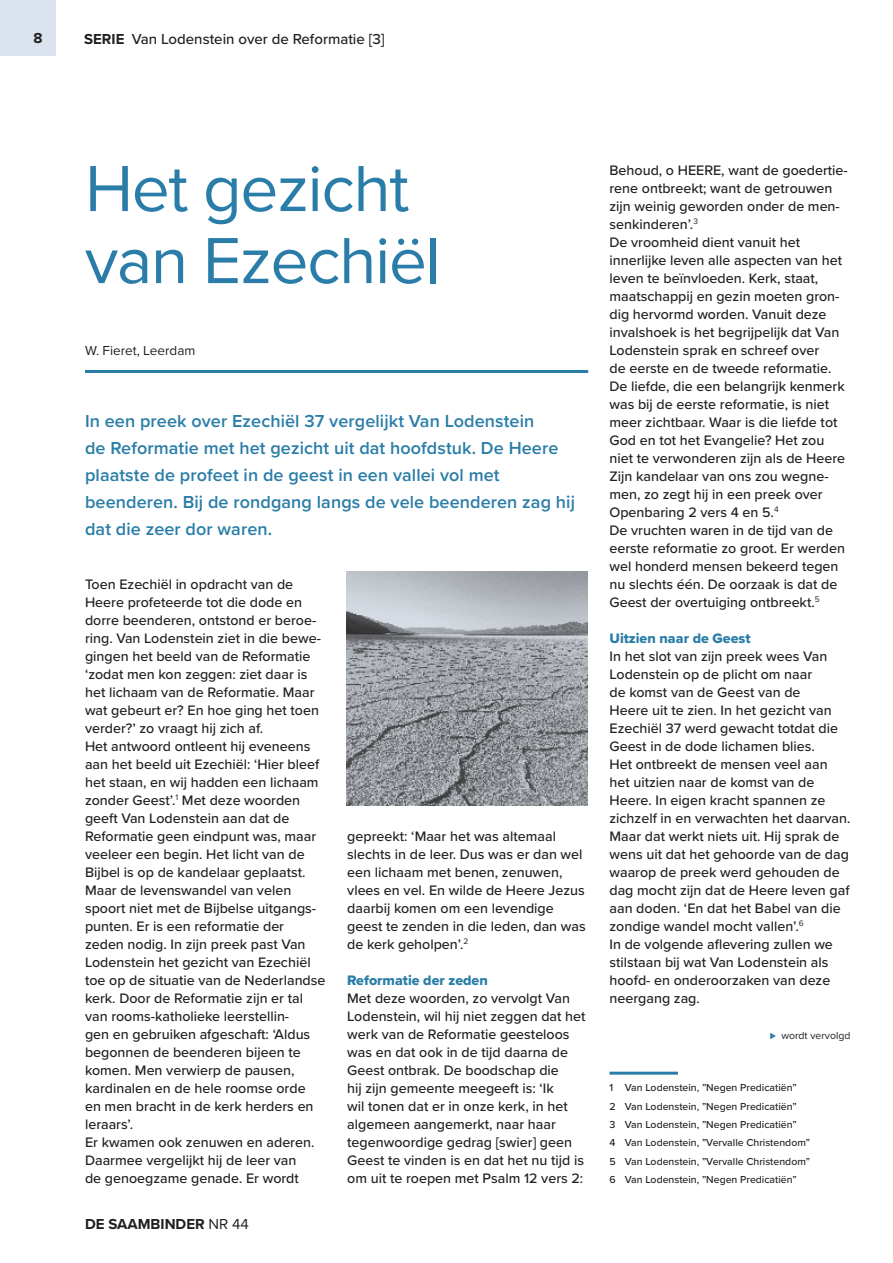
<style>
.page{position:relative;width:893px;height:1263px;background:#fff}
.page>*{position:absolute;margin:0;border:0;box-sizing:border-box;transform-origin:0 0}
.t1{font:67.5px/72px "Proxima Nova";letter-spacing:-.02em;color:#2a7da8}
.t2{font:600 18px/27px "Proxima Nova";letter-spacing:.005em;color:#2a7da8}
.t3{font:500 15px "Proxima Nova";color:#231f20}
.t4{font:700 15px "Proxima Nova";color:#231f20}
.t5{font:500 14.25px/18px "Proxima Nova";color:#231f20}
.t6{font:14.25px "Proxima Nova Extrabld";color:#2a7da8}
.t7{font:13.5px "Proxima Nova";color:#231f20}
.t8{font:500 10.5px/18.3px "Proxima Nova";color:#231f20}
.t9{font:10.5px "Proxima Nova";color:#231f20}
.s1{font-weight:700}
.s2{font-weight:400}
.s3{font-weight:700;color:#2a7da8}
</style>
<div class="page">
<hr style="left:85px;top:370px;width:503px;height:3px;background:#2a7da8">
<img style="left:346px;top:571px;width:241px;height:234px">
<hr style="left:609px;top:1072px;width:69px;height:3px;background:#2a7da8">
<div style="left:0;top:0;width:55px;height:55px;background:#dae3ee"></div>
<p class="t4" style="left:33px;top:26px;width:11px">8</p>
<p class="t3" style="left:84px;top:28px;width:302px"><span class="s1">SERIE</span> Van Lodenstein over de Reformatie [3]</p>
<h1 class="t1" style="left:85px;top:150px;width:357px">Het gezicht van Ezechiël</h1>
<p class="t7" style="left:85px;top:340px;width:112px">W. Fieret, Leerdam</p>
<p class="t2" style="left:85px;top:407px;width:491px">In een preek over Ezechiël 37 vergelijkt Van Lodenstein<br>de Reformatie met het gezicht uit dat hoofdstuk. De Heere plaatste de profeet in de geest in een vallei vol met beenderen. Bij de rondgang langs de vele beenderen zag hij dat die zeer dor waren.</p>
<p class="t5" style="left:85px;top:575px;width:242px">Toen Ezechiël in opdracht van de Heere profeteerde tot die dode en dorre beenderen, ontstond er beroe&shy;ring. Van Lodenstein ziet in die bewe&shy;gingen het beeld van de Reformatie ‘zodat men kon zeggen: ziet daar is het lichaam van de Reformatie. Maar wat gebeurt er? En hoe ging het toen verder?’ zo vraagt hij zich af.<br>Het antwoord ontleent hij eveneens aan het beeld uit Ezechiël: ‘Hier bleef het staan, en wij hadden een lichaam zonder Geest’.<sup>1</sup> Met deze woorden geeft Van Lodenstein aan dat de Reformatie geen eindpunt was, maar veeleer een begin. Het licht van de Bijbel is op de kandelaar geplaatst.<br>Maar de levenswandel van velen spoort niet met de Bijbelse uitgangs&shy;punten. Er is een reformatie der zeden nodig. In zijn preek past Van Lodenstein het gezicht van Ezechiël toe op de situatie van de Nederlandse kerk. Door de Reformatie zijn er tal van rooms-katholieke leerstellin-<br>gen en gebruiken afgeschaft: ‘Aldus begonnen de beenderen bijeen te komen. Men verwierp de pausen, kardinalen en de hele roomse orde<br>en men bracht in de kerk herders en leraars’.<br>Er kwamen ook zenuwen en aderen.<br>Daarmee vergelijkt hij de leer van<br>de genoegzame genade. Er wordt</p>
<p class="t4" style="left:85px;top:1213px;width:35px">DE SAA</p>
<p class="t4" style="left:138px;top:1213px;width:113px">MBINDER <span class="s2">NR 44</span></p>
<p class="t5" style="left:347px;top:827px;width:240px">gepreekt: ‘Maar het was altemaal slechts in de leer. Dus was er dan wel een lichaam met benen, zenuwen, vlees en vel. En wilde de Heere Jezus daarbij komen om een levendige geest te zenden in die leden, dan was de kerk geholpen’.<sup>2</sup></p>
<p class="t6" style="left:347px;top:970px;width:142px">Reformatie der zeden</p>
<p class="t5" style="left:347px;top:989px;width:240px">Met deze woorden, zo vervolgt Van Lodenstein, wil hij niet zeggen dat het werk van de Reformatie geesteloos was en dat ook in de tijd daarna de Geest ontbrak. De boodschap die<br>hij zijn gemeente meegeeft is: ‘Ik<br>wil tonen dat er in onze kerk, in het algemeen aangemerkt, naar haar tegenwoordige gedrag [swier] geen Geest te vinden is en dat het nu tijd is om uit te roepen met Psalm 12 vers 2:</p>
<p class="t5" style="left:609px;top:161px;width:240px">Behoud, o HEERE, want de goedertie&shy;rene ontbreekt; want de getrouwen zijn weinig geworden onder de men&shy;senkinderen’.<sup>3<br></sup>De vroomheid dient vanuit het innerlijke leven alle aspecten van het leven te beïnvloeden. Kerk, staat, maatschappij en gezin moeten gron&shy;dig hervormd worden. Vanuit deze invalshoek is het begrijpelijk dat Van Lodenstein sprak en schreef over<br>de eerste en de tweede reformatie.<br>De liefde, die een belangrijk kenmerk was bij de eerste reformatie, is niet meer zichtbaar. Waar is die liefde tot God en tot het Evangelie? Het zou niet te verwonderen zijn als de Heere Zijn kandelaar van ons zou wegne&shy;men, zo zegt hij in een preek over Openbaring 2 vers 4 en 5.<sup>4<br></sup>De vruchten waren in de tijd van de eerste reformatie zo groot. Er werden wel honderd mensen bekeerd tegen nu slechts één. De oorzaak is dat de Geest der overtuiging ontbreekt.<sup>5</sup></p>
<p class="t6" style="left:609px;top:628px;width:143px">Uitzien naar de Geest</p>
<p class="t5" style="left:609px;top:647px;width:242px">In het slot van zijn preek wees Van<br>Lodenstein op de plicht om naar<br>de komst van de Geest van de<br>Heere uit te zien. In het gezicht van<br>Ezechiël 37 werd gewacht totdat die<br>Geest in de dode lichamen blies.<br>Het ontbreekt de mensen veel aan het uitzien naar de komst van de<br>Heere. In eigen kracht spannen ze zichzelf in en verwachten het daarvan.<br>Maar dat werkt niets uit. Hij sprak de wens uit dat het gehoorde van de dag waarop de preek werd gehouden de dag mocht zijn dat de Heere leven gaf aan doden. ‘En dat het Babel van die zondige wandel mocht vallen’.<sup>6<br></sup>In de volgende aflevering zullen we stilstaan bij wat Van Lodenstein als hoofd- en onderoorzaken van deze neergang zag.</p>
<p class="t9" style="left:770px;top:1028px;width:82px"><span class="s3">⊲</span> wordt vervolgd</p>
<p class="t8" style="left:609px;top:1078px;width:202px">1 Van Lodenstein, ”Negen Predicatiën”<br>2 Van Lodenstein, ”Negen Predicatiën”<br>3 Van Lodenstein, ”Negen Predicatiën”<br>4 Van Lodenstein, ”Vervalle Christendom” 5 Van Lodenstein, ”Vervalle Christendom” 6 Van Lodenstein, ”Negen Predicatiën”</p>
</div>
